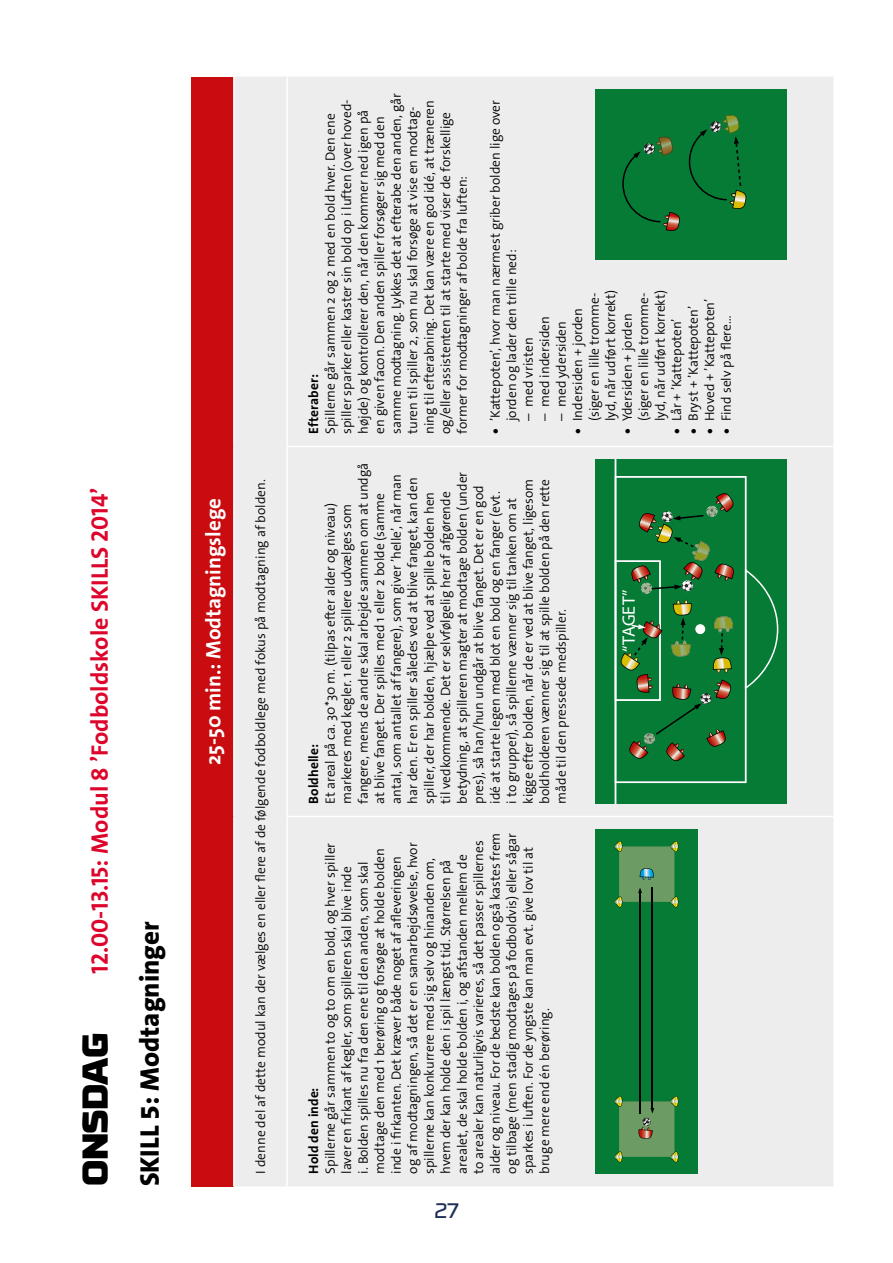
<style>
.page{position:relative;width:893px;height:1263px;background:#fff}
.page>*{position:absolute;margin:0;border:0;box-sizing:border-box;transform-origin:0 0}
.t1{font:900 36px "RB No 3.1";color:#000}
.t2{font:800 27px "The Sans OT8";color:#000}
.t3{font:700 24px "The Sans OT7";color:#dd052b}
.t4{font:700 21px "The Sans OT7";color:#fff}
.t5{font:21px "RB No 3.1";color:#203059}
.t6{font:700 18px "The Sans OT7";letter-spacing:-.005em;color:#fff}
.t7{font:300 13.5px/16.5px "The Sans OT4";color:#000}
.t8{font:700 13.5px "The Sans OT7";letter-spacing:.005em;color:#000}
.s1{font-family:"The Sans OT8";font-weight:800}
</style>
<div class="page">
<div style="left:191px;top:77px;width:43px;height:1109px;background:#c90c0f"></div>
<div style="left:235px;top:77px;width:598px;height:1109px;background:#ededed"></div>
<hr style="left:233px;top:816px;width:2px;height:370px;background:#fff">
<hr style="left:233px;top:446px;width:2px;height:370px;background:#fff">
<hr style="left:233px;top:77px;width:2px;height:369px;background:#fff">
<hr style="left:288px;top:816px;width:545px;height:1px;background:#fff">
<hr style="left:288px;top:446px;width:545px;height:1px;background:#fff">
<hr style="left:286px;top:816px;width:2px;height:370px;background:#fff">
<hr style="left:286px;top:446px;width:2px;height:370px;background:#fff">
<hr style="left:286px;top:77px;width:2px;height:369px;background:#fff">
<svg style="left:595px;top:829px;width:102px;height:345px;background:#187e3c"></svg>
<hr style="left:652px;top:887px;width:1px;height:223px;background:#000">
<div style="left:595px;top:459px;width:20px;height:345px;background:#057b35"></div>
<div style="left:615px;top:459px;width:172px;height:345px;background:#057b35"></div>
<svg style="left:615px;top:476px;width:163px;height:307px;background:#1f7f3f"></svg>
<div style="left:595px;top:89px;width:192px;height:170px;background:#057b35"></div>
<h3 class="t3" style="left:84px;top:974px;width:488px;rotate:-90deg">12.00-13.15: Modul 8 ’Fodboldskole SKILLS 2014’</h3>
<h1 class="t1" style="left:64px;top:1186px;width:155px;rotate:-90deg">ONSDAG</h1>
<h2 class="t2" style="left:132px;top:1186px;width:267px;rotate:-90deg">SKILL 5: Modtagninger</h2>
<h3 class="t4" style="left:200px;top:765px;width:268px;rotate:-90deg">25-50 min.: Modtagningslege</h3>
<p class="t7" style="left:252px;top:1174px;width:696px;rotate:-90deg">I denne del af dette modul kan der vælges en eller flere af de følgende fodboldlege med fokus på modtagning af bolden.</p>
<p class="t7" style="left:322px;top:434px;width:343px;rotate:-90deg">Spillerne går sammen 2 og 2 med en bold hver. Den ene spiller sparker eller kaster sin bold op i luften (over hoved&shy;højde) og kontrollerer den, når den kommer ned igen på en given facon. Den anden spiller forsøger sig med den samme modtagning. Lykkes det at efterabe den anden, går turen til spiller 2, som nu skal forsøge at vise en modtag&shy;ning til efterabning. Det kan være en god idé, at træneren og/eller assistenten til at starte med viser de forskellige former for modtagninger af bolde fra luften:</p>
<p class="t7" style="left:487px;top:421px;width:322px;text-indent:-13px;rotate:-90deg"><span class="s1">•</span> ’Kattepoten’, hvor man nærmest griber bolden lige over jorden og lader den trille ned:</p>
<p class="t7" style="left:569px;top:421px;width:133px;text-indent:-13px;rotate:-90deg"><span class="s1">•</span> Indersiden + jorden (siger en lille tromme&shy;lyd, når udført korrekt)</p>
<p class="t7" style="left:619px;top:421px;width:133px;text-indent:-13px;rotate:-90deg"><span class="s1">•</span> Ydersiden + jorden (siger en lille tromme&shy;lyd, når udført korrekt)</p>
<p class="t7" style="left:685px;top:434px;width:129px;rotate:-90deg"><span class="s1">•</span> Bryst + ’Kattepoten’</p>
<p class="t7" style="left:701px;top:434px;width:136px;rotate:-90deg"><span class="s1">•</span> Hoved + ’Kattepoten’</p>
<p class="t7" style="left:718px;top:434px;width:120px;rotate:-90deg"><span class="s1">•</span> Find selv på flere…</p>
<p class="t7" style="left:536px;top:421px;width:107px;rotate:-90deg">– med indersiden</p>
<p class="t7" style="left:553px;top:421px;width:102px;rotate:-90deg">– med ydersiden</p>
<p class="t7" style="left:668px;top:434px;width:117px;rotate:-90deg"><span class="s1">•</span> Lår + ’Kattepoten’</p>
<p class="t7" style="left:520px;top:421px;width:85px;rotate:-90deg">– med vristen</p>
<p class="t8" style="left:305px;top:434px;width:61px;rotate:-90deg">Efteraber:</p>
<p class="t7" style="left:322px;top:804px;width:343px;rotate:-90deg">Et areal på ca. 30*30 m. (tilpas efter alder og niveau) markeres med kegler. 1 eller 2 spillere udvælges som fangere, mens de andre skal arbejde sammen om at undgå at blive fanget. Der spilles med 1 eller 2 bolde (samme antal, som antallet af fangere), som giver ’helle’, når man har den. Er en spiller således ved at blive fanget, kan den spiller, der har bolden, hjælpe ved at spille bolden hen<br>til vedkommende. Det er selvfølgelig her af afgørende betydning, at spilleren magter at modtage bolden (under pres), så han/hun undgår at blive fanget. Det er en god<br>idé at starte legen med blot en bold og en fanger (evt.<br>i to grupper), så spillerne vænner sig til tanken om at<br>kigge efter bolden, når de er ved at blive fanget, ligesom boldholderen vænner sig til at spille bolden på den rette måde til den pressede medspiller.</p>
<p class="t8" style="left:305px;top:804px;width:61px;rotate:-90deg">Boldhelle:</p>
<p class="t7" style="left:322px;top:1174px;width:343px;rotate:-90deg">Spillerne går sammen to og to om en bold, og hver spiller laver en firkant af kegler, som spilleren skal blive inde<br>i. Bolden spilles nu fra den ene til den anden, som skal modtage den med 1 berøring og forsøge at holde bolden inde i firkanten. Det kræver både noget af afleveringen<br>og af modtagningen, så det er en samarbejdsøvelse, hvor spillerne kan konkurrere med sig selv og hinanden om, hvem der kan holde den i spil længst tid. Størrelsen på arealet, de skal holde bolden i, og afstanden mellem de<br>to arealer kan naturligvis varieres, så det passer spillernes alder og niveau. For de bedste kan bolden også kastes frem og tilbage (men stadig modtages på fodboldvis) eller sågar sparkes i luften. For de yngste kan man evt. give lov til at bruge mere end én berøring.</p>
<p class="t8" style="left:305px;top:1174px;width:88px;rotate:-90deg">Hold den inde:</p>
<h3 class="t5" style="left:434px;top:1195px;width:26px">27</h3>
<h3 class="t6" style="left:618px;top:652px;width:64px;rotate:-90deg">“TAGET”</h3>
</div>
